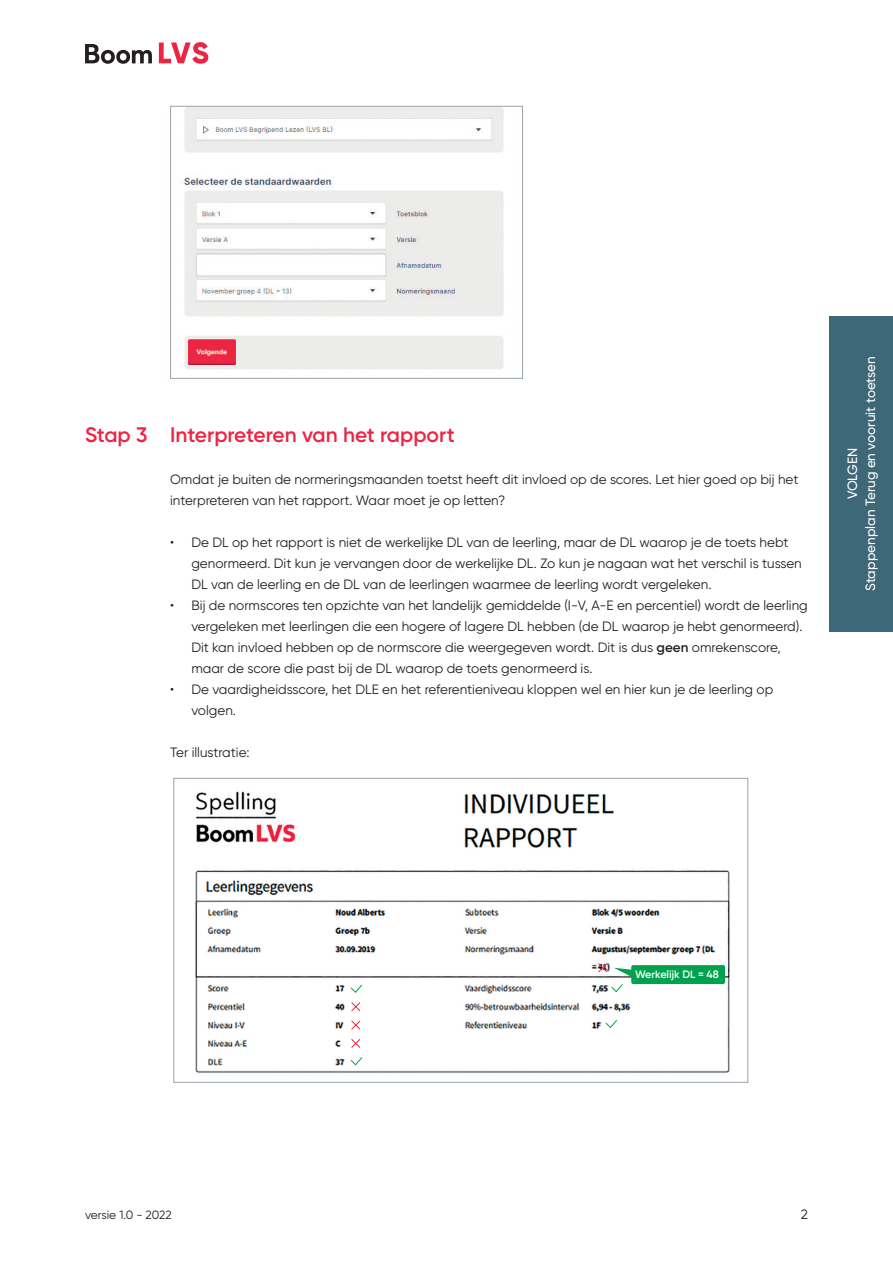
<style>
.page{position:relative;width:893px;height:1263px;background:#fff}
.page>*{position:absolute;margin:0;border:0;box-sizing:border-box;transform-origin:0 0}
.t1{font:600 21px "Gilroy";color:#ed2443}
.t2{font:13.5px/21px "Gilroy";color:#231f20}
.t3{font:500 13.5px/18px "Gilroy";color:#fff;text-align:center}
.t4{font:12px "Gilroy";letter-spacing:-.01em;color:#231f20}
.t5{font:600 10.8px "Gilroy";color:#fff}
.s1{font-weight:600}
</style>
<div class="page">
<img style="left:183px;top:108px;width:321px;height:261px">
<div style="left:170px;top:106px;width:353px;height:273px;border:1px solid #98a2ad"></div>
<img style="left:195px;top:791px;width:535px;height:282px">
<svg style="left:350px;top:1001px;width:11px;height:11px"></svg>
<svg style="left:350px;top:1019px;width:11px;height:12px"></svg>
<svg style="left:350px;top:1038px;width:11px;height:11px"></svg>
<svg style="left:597px;top:962px;width:11px;height:11px"></svg>
<svg style="left:350px;top:984px;width:13px;height:10px"></svg>
<svg style="left:350px;top:1056px;width:13px;height:10px"></svg>
<div style="left:631px;top:965px;width:94px;height:19px;background:#00a24e;border-radius:2px"></div>
<svg style="left:614px;top:968px;width:18px;height:9px"></svg>
<svg style="left:604px;top:1019px;width:14px;height:10px"></svg>
<svg style="left:610px;top:983px;width:14px;height:10px"></svg>
<div style="left:829px;top:316px;width:64px;height:315px;background:#3e6778"></div>
<svg style="left:85px;top:44px;width:67px;height:20px"></svg>
<svg style="left:159px;top:42px;width:49px;height:22px"></svg>
<h1 class="t1" style="left:85px;top:421px;width:371px">Stap 3 Interpreteren van het rapport</h1>
<p class="t2" style="left:170px;top:468px;width:630px">Omdat je buiten de normeringsmaanden toetst heeft dit invloed op de scores. Let hier goed op bij het interpreteren van het rapport. Waar moet je op letten?</p>
<p class="t2" style="left:191px;top:531px;width:612px;text-indent:-21px">• De DL op het rapport is niet de werkelijke DL van de leerling, maar de DL waarop je de toets hebt genormeerd. Dit kun je vervangen door de werkelijke DL. Zo kun je nagaan wat het verschil is tussen<br>DL van de leerling en de DL van de leerlingen waarmee de leerling wordt vergeleken.</p>
<p class="t2" style="left:191px;top:594px;width:618px;text-indent:-21px">• Bij de normscores ten opzichte van het landelijk gemiddelde (I-V, A-E en percentiel) wordt de leerling vergeleken met leerlingen die een hogere of lagere DL hebben (de DL waarop je hebt genormeerd).<br>Dit kan invloed hebben op de normscore die weergegeven wordt. Dit is dus <span class="s1">geen</span> omrekenscore, maar de score die past bij de DL waarop de toets genormeerd is.</p>
<p class="t2" style="left:191px;top:678px;width:583px;text-indent:-21px">• De vaardigheidsscore, het DLE en het referentieniveau kloppen wel en hier kun je de leerling op volgen.</p>
<p class="t2" style="left:170px;top:741px;width:81px">Ter illustratie:</p>
<p class="t3" style="left:843px;top:591px;width:236px;rotate:-90deg">VOLGEN<br>Stappenplan Terug en vooruit toetsen</p>
<p class="t5" style="left:635px;top:967px;width:85px">Werkelijk DL = 48</p>
<p class="t4" style="left:85px;top:1207px;width:88px">versie 1.0 - 2022</p>
<p class="t2" style="left:801px;top:1203px;width:9px">2</p>
</div>
